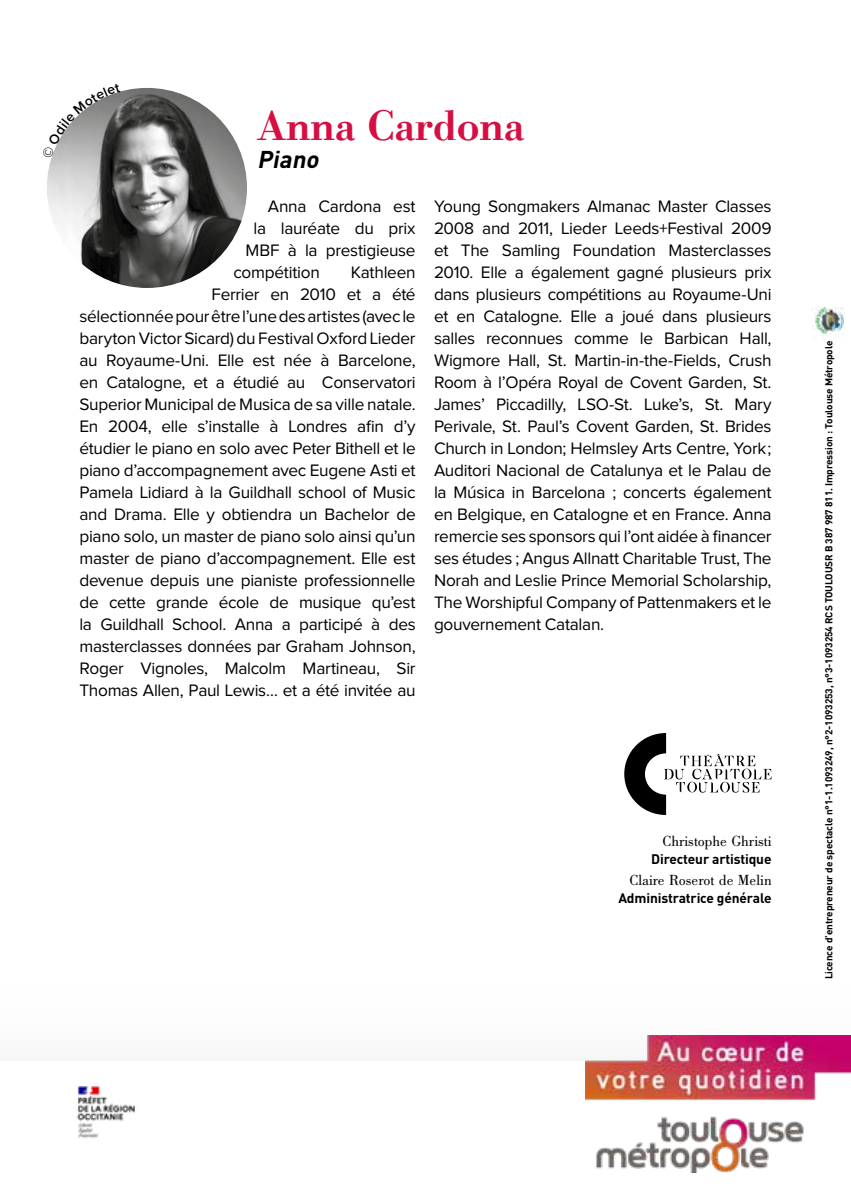
<style>
.page{position:relative;width:851px;height:1191px;background:#fff}
.page>*{position:absolute;margin:0;border:0;box-sizing:border-box;transform-origin:0 0}
.t1{font:500 42px "Bodoni BE";color:#d60e41}
.t2{font:italic 700 24px "DIN";color:#000}
.t3{font:17.2px/22px "Proxima Nova";letter-spacing:-.015em;color:#000;text-align:right}
.t4{font:15px "Bodoni";letter-spacing:.01em;color:#000}
.t5{font:700 13.8px "DIN";letter-spacing:-.01em;color:#000}
.t6{font:700 10px "DIN";letter-spacing:-.01em;color:#000}
</style>
<div class="page">
<img style="left:47px;top:88px;width:200px;height:200px;border-radius:100px">
<img style="left:813px;top:306px;width:32px;height:28px">
<img style="left:585px;top:1035px;width:265px;height:137px">
<img style="left:76px;top:1086px;width:60px;height:52px">
<svg style="left:624px;top:733px;width:147px;height:82px"></svg>
<svg style="left:51px;top:91px;width:70px;height:68px"></svg>
<h1 class="t1" style="left:257px;top:102px;width:268px">Anna Cardona</h1>
<h2 class="t2" style="left:257px;top:144px;width:68px">Piano</h2>
<p class="t3" style="left:268px;top:196px;width:149px">Anna Cardona est</p>
<p class="t3" style="left:253px;top:218px;width:163px">la lauréate du prix</p>
<p class="t3" style="left:245px;top:240px;width:172px">MBF à la prestigieuse</p>
<p class="t3" style="left:233px;top:262px;width:88px">compétition</p>
<p class="t3" style="left:434px;top:196px;width:339px;text-align:justify">Young Songmakers Almanac Master Classes 2008 and 2011, Lieder Leeds+Festival 2009 et The Samling Foundation Masterclasses 2010. Elle a également gagné plusieurs prix dans plusieurs compétitions au Royaume-Uni et en Catalogne. Elle a joué dans plusieurs salles reconnues comme le Barbican Hall, Wigmore Hall, St. Martin-in-the-Fields, Crush Room à l’Opéra Royal de Covent Garden, St.<br>James’ Piccadilly, LSO-St. Luke’s, St. Mary Perivale, St. Paul’s Covent Garden, St. Brides Church in London; Helmsley Arts Centre, York; Auditori Nacional de Catalunya et le Palau de la Música in Barcelona ; concerts également en Belgique, en Catalogne et en France. Anna remercie ses sponsors qui l’ont aidée à financer ses études ; Angus Allnatt Charitable Trust, The Norah and Leslie Prince Memorial Scholarship, The Worshipful Company of Pattenmakers et le gouvernement Catalan.</p>
<p class="t3" style="left:79px;top:262px;width:338px">Kathleen<br>Ferrier en 2010 et a été<br>sélectionnée pour être l’une des artistes (avec le baryton Victor Sicard) du Festival Oxford Lieder au Royaume-Uni. Elle est née à Barcelone, en Catalogne, et a étudié au Conservatori Superior Municipal de Musica de sa ville natale.<br>En 2004, elle s’installe à Londres afin d’y étudier le piano en solo avec Peter Bithell et le piano d’accompagnement avec Eugene Asti et Pamela Lidiard à la Guildhall school of Music and Drama. Elle y obtiendra un Bachelor de piano solo, un master de piano solo ainsi qu’un master de piano d’accompagnement. Elle est devenue depuis une pianiste professionnelle de cette grande école de musique qu’est la Guildhall School. Anna a participé à des masterclasses données par Graham Johnson, Roger Vignoles, Malcolm Martineau, Sir Thomas Allen, Paul Lewis… et a été invitée au</p>
<p class="t4" style="left:662px;top:833px;width:110px">Christophe Ghristi</p>
<p class="t5" style="left:651px;top:850px;width:122px">Directeur artistique</p>
<p class="t4" style="left:629px;top:871px;width:143px">Claire Roserot de Melin</p>
<p class="t5" style="left:618px;top:889px;width:155px">Administratrice générale</p>
<p class="t6" style="left:822px;top:979px;width:640px;rotate:-90deg">Licence d’entrepreneur de spectacle n°1-1.1093249, n°2-1093253, n°3-1093254 RCS TOULOUSR B 387 987 811. Impression : Toulouse Métropole</p>
</div>
